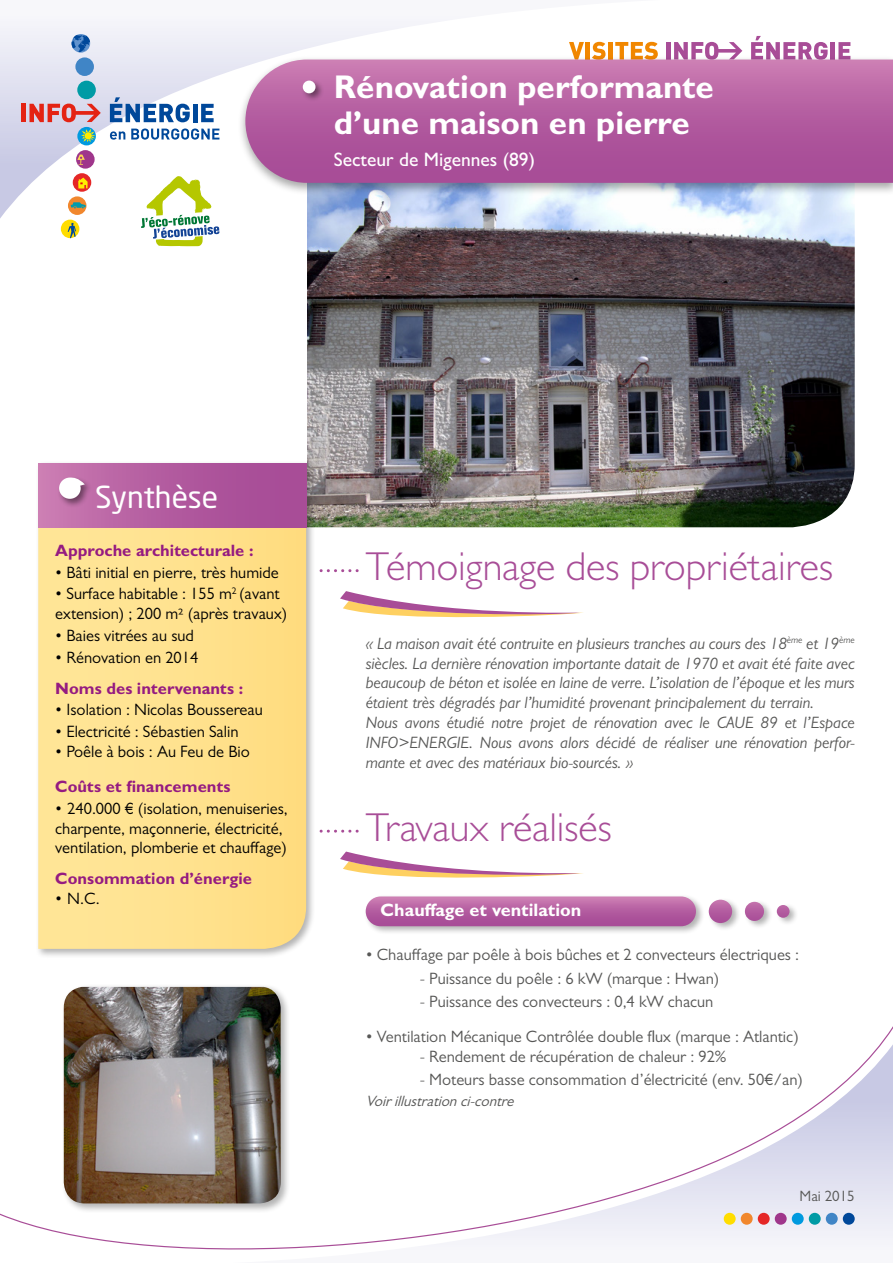
<style>
.page{position:relative;width:893px;height:1263px;background:#fff}
.page>*{position:absolute;margin:0;border:0;box-sizing:border-box;transform-origin:0 0}
.t1{font:300 40.5px "Gill Sans MT Pro";color:#a84d97}
.t2{font:700 33px/36px "Gill Sans MT Pro";color:#fff}
.t3{font:30px "Neo Sans Pro";color:#fff}
.t4{font:500 19.5px "Gill Sans MT Pro";color:#fff}
.t5{font:700 18px "Gill Sans MT Pro";color:#fff}
.t6{font:italic 16.5px/19.8px "Gill Sans MT Pro";color:#575756}
.t7{font:16.5px/19.8px "Gill Sans MT Pro";color:#000}
.t8{font:16.5px "Gill Sans MT Pro";color:#575756}
.t9{font:700 16.5px "Gill Sans MT Pro";color:#951b81}
.t10{font:italic 15px "Gill Sans MT Pro";color:#575756}
.t11{font:15px "Gill Sans MT Pro";color:#575756}
</style>
<div class="page">
<svg style="left:0;top:21px;width:654px;height:197px"></svg>
<svg style="left:0;top:1026px;width:893px;height:224px"></svg>
<div style="left:843px;top:1213px;width:12px;height:12px;background:#00489a;border-radius:50%"></div>
<div style="left:826px;top:1213px;width:12px;height:12px;background:#4085c6;border-radius:50%"></div>
<div style="left:809px;top:1213px;width:12px;height:12px;background:#009ba5;border-radius:50%"></div>
<div style="left:792px;top:1213px;width:12px;height:12px;background:#009adf;border-radius:50%"></div>
<div style="left:775px;top:1213px;width:12px;height:12px;background:#9f368b;border-radius:50%"></div>
<div style="left:758px;top:1213px;width:12px;height:12px;background:#e52727;border-radius:50%"></div>
<div style="left:741px;top:1213px;width:12px;height:12px;background:#f1872d;border-radius:50%"></div>
<div style="left:724px;top:1213px;width:12px;height:12px;background:#fd0;border-radius:50%"></div>
<svg style="left:72px;top:34px;width:18px;height:19px"></svg>
<svg style="left:77px;top:127px;width:19px;height:18px"></svg>
<div style="left:61px;top:220px;width:18px;height:18px;background:#fd0;border-radius:50%"></div>
<div style="left:68px;top:196px;width:18px;height:19px;background:#f1872d;border-radius:50%"></div>
<svg style="left:73px;top:173px;width:18px;height:19px"></svg>
<div style="left:76px;top:150px;width:19px;height:19px;background:#9f368b;border-radius:50%"></div>
<div style="left:77px;top:81px;width:19px;height:18px;background:#009ba5;border-radius:50%"></div>
<div style="left:75px;top:57px;width:19px;height:19px;background:#4085c6;border-radius:50%"></div>
<div style="left:21px;top:104px;width:5px;height:18px;background:#e42313"></div>
<svg style="left:29px;top:104px;width:72px;height:18px"></svg>
<svg style="left:110px;top:97px;width:80px;height:25px"></svg>
<hr style="left:193px;top:104px;width:4px;height:18px;background:#00489a">
<svg style="left:201px;top:104px;width:13px;height:18px"></svg>
<svg style="left:78px;top:178px;width:10px;height:10px"></svg>
<svg style="left:68px;top:223px;width:8px;height:15px"></svg>
<svg style="left:77px;top:155px;width:8px;height:10px"></svg>
<svg style="left:81px;top:129px;width:14px;height:13px"></svg>
<svg style="left:71px;top:202px;width:15px;height:6px"></svg>
<svg style="left:110px;top:131px;width:15px;height:9px"></svg>
<svg style="left:131px;top:128px;width:88px;height:12px"></svg>
<svg style="left:141px;top:176px;width:79px;height:70px"></svg>
<img style="left:307px;top:196px;width:548px;height:331px">
<hr style="left:666px;top:42px;width:4px;height:18px;background:#a84d97">
<svg style="left:674px;top:42px;width:68px;height:14px"></svg>
<svg style="left:751px;top:36px;width:77px;height:20px"></svg>
<hr style="left:831px;top:42px;width:4px;height:18px;background:#a84d97">
<svg style="left:838px;top:42px;width:12px;height:14px"></svg>
<svg style="left:569px;top:42px;width:15px;height:14px"></svg>
<hr style="left:586px;top:42px;width:4px;height:18px;background:#f18700">
<svg style="left:592px;top:42px;width:13px;height:14px"></svg>
<div style="left:608px;top:42px;width:5px;height:18px;background:#f18700"></div>
<svg style="left:615px;top:42px;width:43px;height:14px"></svg>
<div style="left:237px;top:56px;width:656px;height:140px;background:#000;opacity:.35"></div>
<svg style="left:245px;top:60px;width:648px;height:123px;background:#b561a2"></svg>
<svg style="left:340px;top:591px;width:243px;height:27px"></svg>
<svg style="left:321px;top:569px;width:36px;height:3px"></svg>
<svg style="left:340px;top:851px;width:243px;height:27px"></svg>
<svg style="left:321px;top:830px;width:36px;height:3px"></svg>
<div style="left:363px;top:894px;width:435px;height:41px;background:#000;opacity:.3"></div>
<div style="left:366px;top:896px;width:330px;height:30px;background:linear-gradient(to bottom,#cb7eb3,#a34694);border-radius:15px"></div>
<svg style="left:709px;top:900px;width:23px;height:23px"></svg>
<svg style="left:745px;top:902px;width:19px;height:19px"></svg>
<svg style="left:777px;top:905px;width:12px;height:13px"></svg>
<div style="left:36px;top:461px;width:280px;height:498px;background:#000;opacity:.3"></div>
<svg style="left:38px;top:527px;width:268px;height:422px;background:#fee18e"></svg>
<div style="left:38px;top:463px;width:268px;height:64px;background:linear-gradient(to right,#c878b0,#a24592)"></div>
<div style="left:57px;top:475px;width:36px;height:32px;background:#000;opacity:.45"></div>
<svg style="left:59px;top:477px;width:26px;height:22px"></svg>
<div style="left:61px;top:984px;width:230px;height:229px;background:#000;opacity:.3"></div>
<img style="left:64px;top:987px;width:217px;height:216px">
<div style="left:300px;top:78px;width:24px;height:24px;background:#000;opacity:.45"></div>
<div style="left:303px;top:81px;width:12px;height:12px;background:#fff;border-radius:50%"></div>
<h2 class="t2" style="left:334px;top:68px;width:382px">Rénovation performante d’une maison en pierre</h2>
<p class="t4" style="left:334px;top:148px;width:203px">Secteur de Migennes (89)</p>
<h3 class="t3" style="left:95px;top:478px;width:125px">Synthèse</h3>
<p class="t9" style="left:55px;top:540px;width:200px">Approche architecturale :</p>
<p class="t7" style="left:55px;top:562px;width:225px">• Bâti initial en pierre, très humide</p>
<p class="t7" style="left:55px;top:584px;width:234px">• Surface habitable : 155 m<sup>2</sup> (avant extension) ; 200 m² (après travaux)</p>
<p class="t7" style="left:55px;top:625px;width:140px">• Baies vitrées au sud</p>
<p class="t7" style="left:55px;top:647px;width:145px">• Rénovation en 2014</p>
<p class="t9" style="left:55px;top:678px;width:189px">Noms des intervenants :</p>
<p class="t7" style="left:55px;top:700px;width:209px">• Isolation : Nicolas Boussereau</p>
<p class="t7" style="left:55px;top:722px;width:185px">• Electricité : Sébastien Salin</p>
<p class="t7" style="left:55px;top:741px;width:196px">• Poêle à bois : Au Feu de Bio</p>
<p class="t9" style="left:55px;top:776px;width:177px">Coûts et financements</p>
<p class="t7" style="left:55px;top:798px;width:234px">• 240.000 € (isolation, menuiseries, charpente, maçonnerie, électricité, ventilation, plomberie et chauffage)</p>
<p class="t9" style="left:55px;top:868px;width:198px">Consommation d’énergie</p>
<p class="t7" style="left:55px;top:888px;width:46px">• N.C.</p>
<h1 class="t1" style="left:366px;top:542px;width:469px">Témoignage des propriétaires</h1>
<p class="t6" style="left:366px;top:633px;width:491px">« La maison avait été contruite en plusieurs tranches au cours des 18<sup>ème</sup> et 19<sup>ème </sup>siècles. La dernière rénovation importante datait de 1970 et avait été faite avec beaucoup de béton et isolée en laine de verre. L’isolation de l’époque et les murs étaient très dégradés par l’humidité provenant principalement du terrain.<br>Nous avons étudié notre projet de rénovation avec le CAUE 89 et l’Espace INFO&gt;ENERGIE. Nous avons alors décidé de réaliser une rénovation perfor&shy;mante et avec des matériaux bio-sourcés. »</p>
<h1 class="t1" style="left:366px;top:803px;width:248px">Travaux réalisés</h1>
<p class="t5" style="left:381px;top:899px;width:202px">Chauffage et ventilation</p>
<p class="t8" style="left:366px;top:945px;width:435px">• Chauffage par poêle à bois bûches et 2 convecteurs électriques :</p>
<p class="t8" style="left:420px;top:969px;width:301px">- Puissance du poêle : 6 kW (marque : Hwan)</p>
<p class="t8" style="left:420px;top:991px;width:295px">- Puissance des convecteurs : 0,4 kW chacun</p>
<p class="t8" style="left:366px;top:1027px;width:435px">• Ventilation Mécanique Contrôlée double flux (marque : Atlantic)</p>
<p class="t8" style="left:420px;top:1047px;width:308px">- Rendement de récupération de chaleur : 92%</p>
<p class="t8" style="left:420px;top:1070px;width:385px">- Moteurs basse consommation d’électricité (env. 50€/an)</p>
<p class="t10" style="left:366px;top:1092px;width:154px">Voirillustrationci-contre</p>
<p class="t11" style="left:800px;top:1187px;width:57px">Mai 2015</p>
</div>
